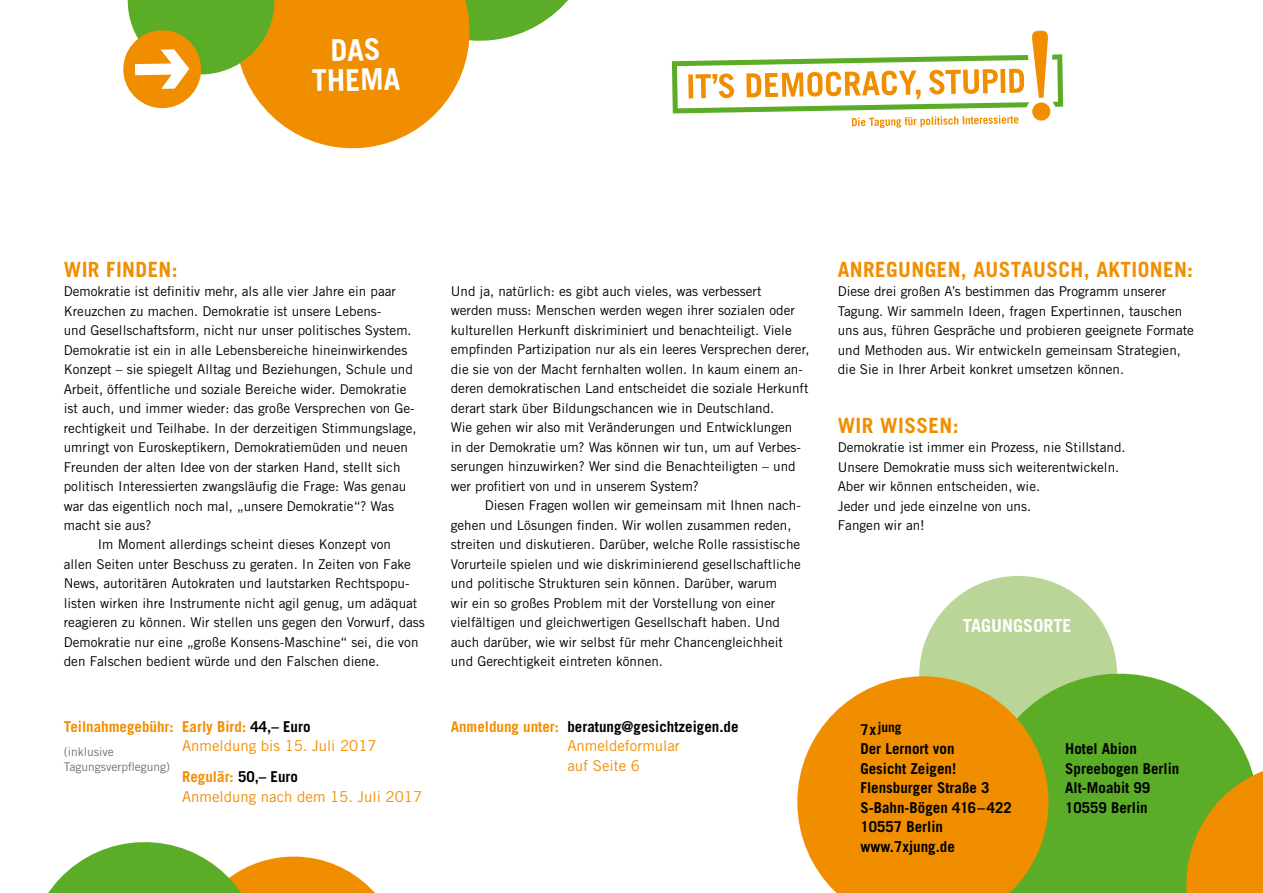
<style>
.page{position:relative;width:1263px;height:893px;background:#fff}
.page>*{position:absolute;margin:0;border:0;box-sizing:border-box;transform-origin:0 0}
.t1{font:700 30px/30px "Trade Gothic";color:#fff;text-align:center}
.t2{font:700 21px "Trade Gothic";letter-spacing:.02em;color:#f18e00}
.t3{font:700 18px "Trade Gothic";color:#fff}
.t4{font:700 15px/19.5px "Trade Gothic";color:#000}
.t5{font:700 15px/19.5px "Trade Gothic";color:#f18e00}
.t6{font:15px/19.5px "Trade Gothic";color:#f18e00}
.t7{font:13.5px/19.5px "Trade Gothic";color:#000}
.t8{font:700 13.5px "Trade Gothic";color:#000}
.t9{font:12px/15px "Trade Gothic";color:#707172}
.s1{color:#000}
.s2{font-weight:400}
.s3{font-weight:700}
.s4{font-weight:700;color:#000}
.s5{color:#f18e00}
.s6{font-weight:400;color:#f18e00}
.s7{font-size:15px}
</style>
<div class="page">
<div style="left:919px;top:576px;width:198px;height:198px;background:#b9d698;border-radius:50%"></div>
<svg style="left:1048px;top:665px;width:201px;height:228px;background:#70b641"></svg>
<svg style="left:797px;top:676px;width:251px;height:217px;background:#e99b1d"></svg>
<svg style="left:48px;top:842px;width:327px;height:51px"></svg>
<svg style="left:1186px;top:762px;width:77px;height:131px;background:#c4980e"></svg>
<svg style="left:672px;top:31px;width:391px;height:97px"></svg>
<svg style="left:123px;top:0;width:445px;height:149px"></svg>
<h1 class="t1" style="left:311px;top:35px;width:90px;rotate:-1deg">Das<br>Thema</h1>
<h2 class="t2" style="left:64px;top:256px;width:115px">Wir finden:</h2>
<p class="t7" style="left:64px;top:281px;width:334px">Demokratie ist definitiv mehr, als alle vier Jahre ein paar</p>
<p class="t7" style="left:64px;top:301px;width:319px">Kreuzchen zu machen. Demokratie ist unsere Lebens-</p>
<p class="t7" style="left:64px;top:320px;width:349px">und Gesellschaftsform, nicht nur unser politisches System.</p>
<p class="t7" style="left:64px;top:340px;width:345px">Demokratie ist ein in alle Lebensbereiche hineinwirkendes</p>
<p class="t7" style="left:64px;top:359px;width:351px">Konzept – sie spiegelt Alltag und Beziehungen, Schule und</p>
<p class="t7" style="left:64px;top:379px;width:344px">Arbeit, öffentliche und soziale Bereiche wider. Demokratie</p>
<p class="t7" style="left:64px;top:398px;width:352px">ist auch, und immer wieder: das große Versprechen von Ge-</p>
<p class="t7" style="left:64px;top:418px;width:354px">rechtigkeit und Teilhabe. In der derzeitigen Stimmungslage,</p>
<p class="t7" style="left:64px;top:437px;width:346px">umringt von Euroskeptikern, Demokratiemüden und neuen</p>
<p class="t7" style="left:64px;top:457px;width:338px">Freunden der alten Idee von der starken Hand, stellt sich</p>
<p class="t7" style="left:64px;top:476px;width:344px">politisch Interessierten zwangsläufig die Frage: Was genau</p>
<p class="t7" style="left:64px;top:496px;width:332px">war das eigentlich noch mal, „unsere Demokratie“? Was</p>
<p class="t7" style="left:64px;top:515px;width:89px">macht sie aus?</p>
<p class="t7" style="left:98px;top:535px;width:295px">Im Moment allerdings scheint dieses Konzept von</p>
<p class="t7" style="left:64px;top:554px;width:349px">allen Seiten unter Beschuss zu geraten. In Zeiten von Fake</p>
<p class="t7" style="left:64px;top:574px;width:347px">News, autoritären Autokraten und lautstarken Rechtspopu-</p>
<p class="t7" style="left:64px;top:593px;width:355px">listen wirken ihre Instrumente nicht agil genug, um adäquat</p>
<p class="t7" style="left:64px;top:613px;width:363px">reagieren zu können. Wir stellen uns gegen den Vorwurf, dass</p>
<p class="t7" style="left:64px;top:632px;width:356px">Demokratie nur eine „große Konsens-Maschine“ sei, die von</p>
<p class="t7" style="left:64px;top:652px;width:317px">den Falschen bedient würde und den Falschen diene.</p>
<p class="t5" style="left:182px;top:716px;width:196px;text-indent:-118px">Teilnahmegebühr: Early Bird: <span class="s1">44,– Euro<br></span><span class="s2">Anmeldung bis 15. Juli 2017</span></p>
<p class="t6" style="left:182px;top:767px;width:241px"><span class="s3">Regulär:</span> <span class="s4">50,– Euro<br></span>Anmeldung nach dem 15. Juli 2017</p>
<p class="t9" style="left:64px;top:744px;width:108px">(inklusive<br>Tagungsverpflegung)</p>
<p class="t7" style="left:451px;top:281px;width:360px">Und ja, natürlich: es gibt auch vieles, was verbessert<br>werden muss: Menschen werden wegen ihrer sozialen oder kulturellen Herkunft diskriminiert und benachteiligt. Viele empfinden Partizipation nur als ein leeres Versprechen derer, die sie von der Macht fernhalten wollen. In kaum einem an&shy;deren demokratischen Land entscheidet die soziale Herkunft derart stark über Bildungschancen wie in Deutschland.<br>Wie gehen wir also mit Veränderungen und Entwicklungen<br>in der Demokratie um? Was können wir tun, um auf Verbes&shy;serungen hinzuwirken? Wer sind die Benachteiligten – und wer profitiert von und in unserem System?</p>
<p class="t7" style="left:451px;top:496px;width:352px;text-indent:34px">Diesen Fragen wollen wir gemeinsam mit Ihnen nach&shy;gehen und Lösungen finden. Wir wollen zusammen reden, streiten und diskutieren. Darüber, welche Rolle rassistische Vorurteile spielen und wie diskriminierend gesellschaftliche und politische Strukturen sein können. Darüber, warum<br>wir ein so großes Problem mit der Vorstellung von einer vielfältigen und gleichwertigen Gesellschaft haben. Und auch darüber, wie wir selbst für mehr Chancengleichheit und Gerechtigkeit eintreten können.</p>
<p class="t4" style="left:567px;top:716px;width:173px;text-indent:-117px"><span class="s5">Anmeldung unter:</span> beratung@gesichtzeigen.de<br><span class="s6">Anmeldeformular<br>auf Seite 6</span></p>
<h2 class="t2" style="left:838px;top:256px;width:357px">Anregungen, Austausch, Aktionen:</h2>
<p class="t7" style="left:838px;top:281px;width:358px">Diese drei großen A’s bestimmen das Programm unserer Tagung. Wir sammeln Ideen, fragen Expertinnen, tauschen uns aus, führen Gespräche und probieren geeignete Formate und Methoden aus. Wir entwickeln gemeinsam Strategien, die Sie in Ihrer Arbeit konkret umsetzen können.</p>
<h2 class="t2" style="left:838px;top:412px;width:122px">Wir wissen:</h2>
<p class="t7" style="left:838px;top:437px;width:289px">Demokratie ist immer ein Prozess, nie Stillstand.<br>Unsere Demokratie muss sich weiterentwickeln.<br>Aber wir können entscheiden, wie.<br>Jeder und jede einzelne von uns.<br>Fangen wir an!</p>
<h3 class="t3" style="left:963px;top:615px;width:110px">Tagungsorte</h3>
<p class="t8" style="left:860px;top:719px;width:43px"><span class="s7">7x</span>jung</p>
<p class="t4" style="left:860px;top:739px;width:153px">Der Lernort von<br>Gesicht Zeigen!<br>Flensburger Straße 3<br>S-Bahn-Bögen 416–422<br>10557 Berlin www.7xjung.de</p>
<p class="t4" style="left:1065px;top:739px;width:116px">Hotel Abion<br>Spreebogen Berlin<br>Alt-Moabit 99<br>10559 Berlin</p>
</div>
